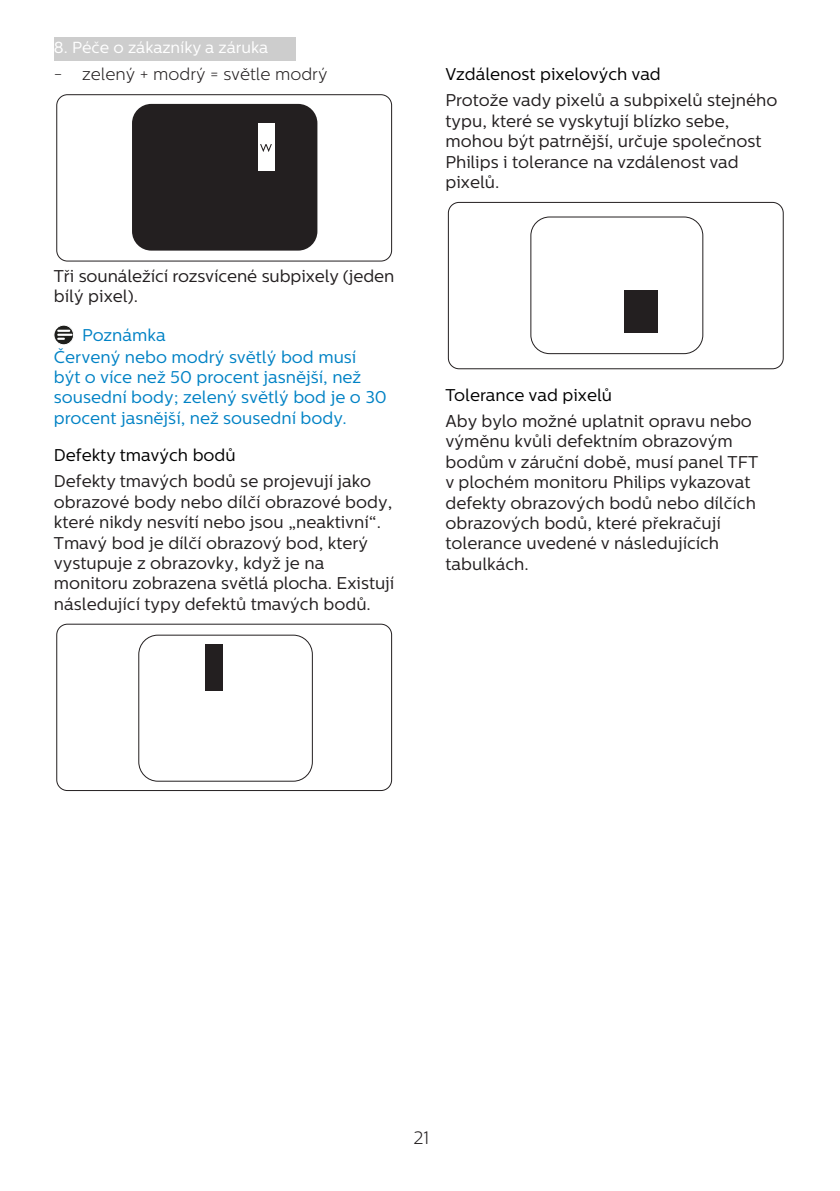
<style>
.page{position:relative;width:840px;height:1191px;background:#fff}
.page>*{position:absolute;margin:0;border:0;box-sizing:border-box;transform-origin:0 0}
.t1{font:300 18px "Centrale Sans";color:#231f20}
.chapter-paragraph{font:17px/20.4px "Centrale Sans";color:#231f20}
.Note_body{font:17px/20.4px "Centrale Sans";color:#0082c5}
.Heading_3{font:17px "Centrale Sans";color:#000}
.t2{font:300 17px "Centrale Sans";color:#231f20}
.Heading_4_blue{font:17px "Centrale Sans";color:#0082c5}
.t3{font:16px "Centrale Sans";color:#fff}
</style>
<div class="page">
<div style="left:54px;top:37px;width:242px;height:24px;background:#cdcdcd"></div>
<div style="left:448px;top:202px;width:335px;height:167px;border:1px solid #231f20;border-radius:11px"></div>
<div style="left:530px;top:217px;width:172px;height:137px;border:1px solid #231f20;border-radius:19px"></div>
<div style="left:624px;top:290px;width:33px;height:43px;background:#231f20"></div>
<div style="left:56px;top:94px;width:335px;height:167px;border:1px solid #231f20;border-radius:11px"></div>
<div style="left:132px;top:104px;width:185px;height:147px;background:#231f20;border-radius:19px"></div>
<div style="left:258px;top:123px;width:16px;height:47px;background:#fff"></div>
<svg style="left:260px;top:144px;width:12px;height:8px"></svg>
<svg style="left:54px;top:325px;width:20px;height:20px"></svg>
<div style="left:54px;top:325px;width:20px;height:20px;border:1px solid #fff;border-radius:50%"></div>
<svg style="left:58px;top:330px;width:13px;height:10px"></svg>
<div style="left:56px;top:624px;width:335px;height:166px;border:1px solid #231f20;border-radius:11px"></div>
<div style="left:138px;top:635px;width:174px;height:146px;border:1px solid #231f20;border-radius:19px"></div>
<div style="left:205px;top:644px;width:18px;height:47px;background:#231f20"></div>
<p class="t3" style="left:54px;top:38px;width:216px">8. Péče o zákazníky a záruka</p>
<p class="t2" style="left:54px;top:65px;width:275px">- zelený + modrý = světle modrý</p>
<p class="chapter-paragraph" style="left:54px;top:266px;width:342px">Tři sounáležící rozsvícené subpixely (jeden bílý pixel).</p>
<p class="Heading_4_blue" style="left:82px;top:325px;width:85px">Poznámka</p>
<p class="Note_body" style="left:54px;top:347px;width:334px">Červený nebo modrý světlý bod musí být o více než 50 procent jasnější, než sousední body; zelený světlý bod je o 30 procent jasnější, než sousední body.</p>
<p class="Heading_3" style="left:54px;top:445px;width:183px">Defekty tmavých bodů</p>
<p class="chapter-paragraph" style="left:54px;top:471px;width:341px">Defekty tmavých bodů se projevují jako obrazové body nebo dílčí obrazové body, které nikdy nesvítí nebo jsou „neaktivní“.<br>Tmavý bod je dílčí obrazový bod, který vystupuje z obrazovky, když je na monitoru zobrazena světlá plocha. Existují následující typy defektů tmavých bodů.</p>
<p class="Heading_3" style="left:445px;top:64px;width:217px">Vzdálenost pixelových vad</p>
<p class="chapter-paragraph" style="left:445px;top:90px;width:333px">Protože vady pixelů a subpixelů stejného typu, které se vyskytují blízko sebe, mohou být patrnější, určuje společnost Philips i tolerance na vzdálenost vad pixelů.</p>
<p class="Heading_3" style="left:445px;top:385px;width:168px">Tolerance vad pixelů</p>
<p class="chapter-paragraph" style="left:445px;top:411px;width:314px">Aby bylo možné uplatnit opravu nebo výměnu kvůli defektním obrazovým bodům v záruční době, musí panel TFT v plochém monitoru Philips vykazovat defekty obrazových bodů nebo dílčích obrazových bodů, které překračují tolerance uvedené v následujících tabulkách.</p>
<p class="t1" style="left:413px;top:1127px;width:17px">21</p>
</div>
